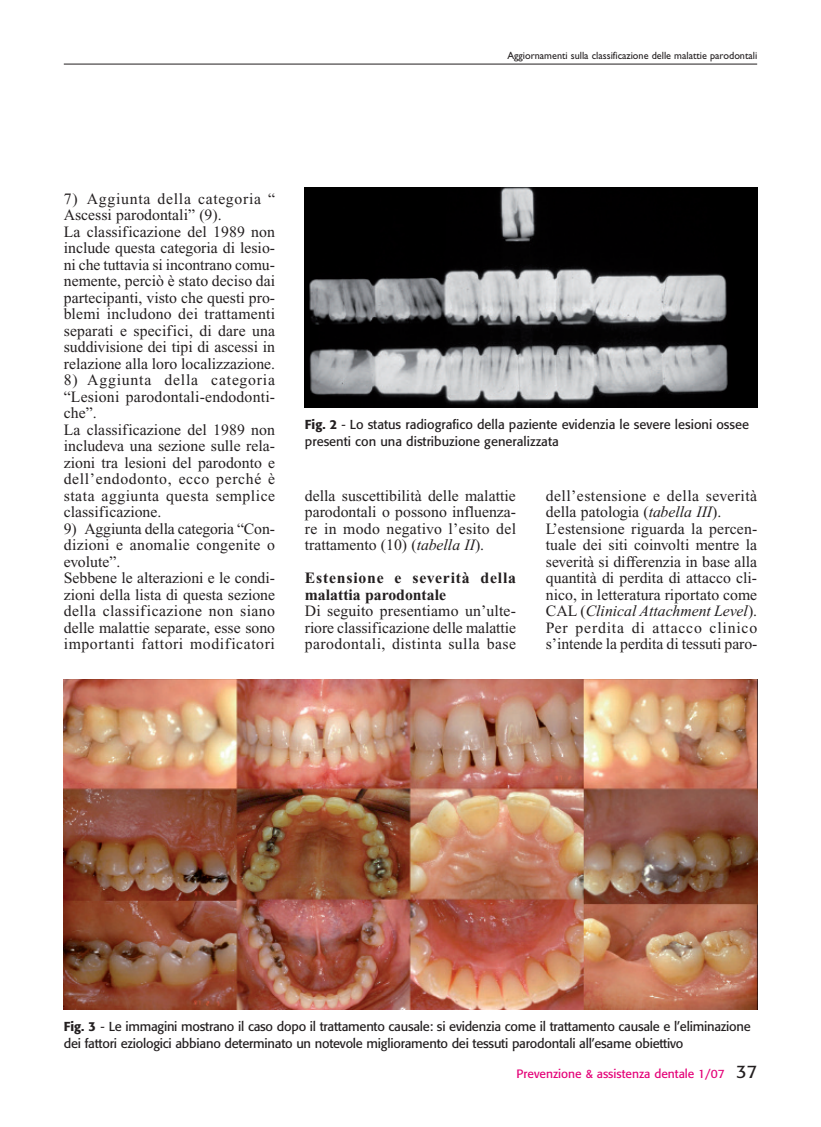
<style>
.page{position:relative;width:821px;height:1127px;background:#fff}
.page>*{position:absolute;margin:0;border:0;box-sizing:border-box;transform-origin:0 0}
.t1{font:15.75px/16.5px "Times New Roman";color:#231f20}
.t2{font:700 15.75px/16.5px "Times New Roman";letter-spacing:.03em;color:#231f20}
.t3{font:12.9px/16.5px "Formata";letter-spacing:-.02em;color:#231f20}
.t4{font:12.9px/16.5px "Formata";color:#231f20}
.t5{font:12px "Formata";color:#e40278}
.t6{font:10.5px "Gill Sans";color:#231f20}
.s1{font-weight:500}
.s2{font-style:italic}
.s3{font-size:18px;color:#231f20}
</style>
<div class="page">
<hr style="left:64px;top:64px;width:693px;height:1px;background:#231f20">
<img style="left:305px;top:187px;width:452px;height:220px">
<img style="left:64px;top:679px;width:693px;height:330px">
<p class="t6" style="left:507px;top:51px;width:251px">Aggiornamenti sulla classificazione delle malattie parodontali</p>
<p class="t1" style="left:64px;top:192px;width:213px">7) Aggiunta della categoria “ Ascessi parodontali” (9).<br>La classificazione del 1989 non include questa categoria di lesio&shy;ni che tuttavia si incontrano comu&shy;nemente, perciò è stato deciso dai partecipanti, visto che questi pro&shy;blemi includono dei trattamenti separati e specifici, di dare una suddivisione dei tipi di ascessi in relazione alla loro localizzazione.</p>
<p class="t1" style="left:64px;top:373px;width:213px">8) Aggiunta della categoria “Lesioni parodontali-endodonti&shy;che”.<br>La classificazione del 1989 non includeva una sezione sulle rela&shy;zioni tra lesioni del parodonto e dell’endodonto, ecco perché è stata aggiunta questa semplice classificazione.</p>
<p class="t1" style="left:64px;top:522px;width:213px">9) Aggiunta della categoria “Con&shy;dizioni e anomalie congenite o evolute”.<br>Sebbene le alterazioni e le condi&shy;zioni della lista di questa sezione della classificazione non siano delle malattie separate, esse sono importanti fattori modificatori</p>
<p class="t4" style="left:305px;top:418px;width:446px"><span class="s1">Fig. 2</span> - Lo status radiografico della paziente evidenzia le severe lesioni ossee presenti con una distribuzione generalizzata</p>
<p class="t1" style="left:305px;top:489px;width:213px;text-align:justify">della suscettibilità delle malattie parodontali o possono influenza&shy;re in modo negativo l’esito del trattamento (10) (<span class="s2">tabella II</span>).</p>
<p class="t2" style="left:305px;top:571px;width:213px">Estensione e severità della malattia parodontale</p>
<p class="t1" style="left:305px;top:604px;width:213px;text-align:justify">Di seguito presentiamo un’ulte&shy;riore classificazione delle malattie parodontali, distinta sulla base</p>
<p class="t1" style="left:546px;top:489px;width:213px">dell’estensione e della severità della patologia (<span class="s2">tabella III</span>).<br>L’estensione riguarda la percen&shy;tuale dei siti coinvolti mentre la severità si differenzia in base alla quantità di perdita di attacco cli&shy;nico, in letteratura riportato come CAL (<span class="s2">Clinical Attachment Level</span>).<br>Per perdita di attacco clinico s’intende la perdita di tessuti paro-</p>
<p class="t3" style="left:64px;top:1019px;width:688px"><span class="s1">Fig. 3</span> - Le immagini mostrano il caso dopo il trattamento causale: si evidenzia come il trattamento causale e l’eliminazione dei fattori eziologici abbiano determinato un notevole miglioramento dei tessuti parodontali all’esame obiettivo</p>
<p class="t5" style="left:516px;top:1068px;width:242px">Prevenzione &amp; assistenza dentale 1/07 <span class="s3">37</span></p>
</div>
